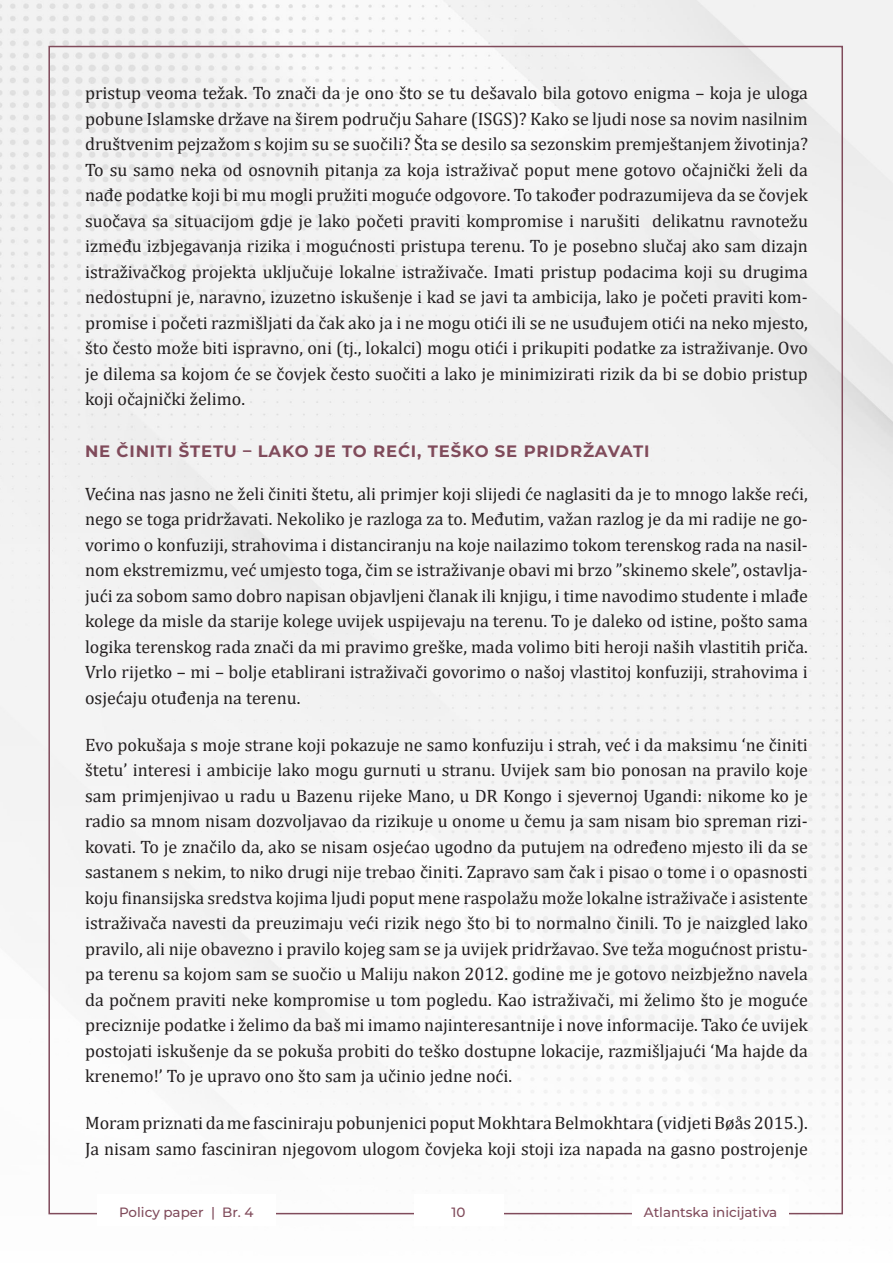
<style>
.page{position:relative;width:893px;height:1263px;background:#fff}
.page>*{position:absolute;margin:0;border:0;box-sizing:border-box;transform-origin:0 0}
.t1{font:18px/25.5px "Cambria";color:#231f20;text-align:justify}
.t2{font:700 16.5px "Montserrat";letter-spacing:.05em;color:#804b5b}
.t3{font:500 13.5px "Montserrat";color:#804b5b}
</style>
<div class="page">
<img style="left:0;top:0;width:893px;height:1215px">
<div style="left:97px;top:1195px;width:179px;height:31px;background:#fff"></div>
<div style="left:632px;top:1195px;width:157px;height:31px;background:#fff"></div>
<div style="left:414px;top:1195px;width:89px;height:31px;background:#fff"></div>
<p class="t1" style="left:85px;top:80px;width:724px">pristup veoma težak. To znači da je ono što se tu dešavalo bila gotovo enigma – koja je uloga pobune Islamske države na širem području Sahare (ISGS)? Kako se ljudi nose sa novim nasilnim društvenim pejzažom s kojim su se suočili? Šta se desilo sa sezonskim premještanjem životinja?<br>To su samo neka od osnovnih pitanja za koja istraživač poput mene gotovo očajnički želi da nađe podatke koji bi mu mogli pružiti moguće odgovore. To također podrazumijeva da se čovjek suočava sa situacijom gdje je lako početi praviti kompromise i narušiti delikatnu ravnotežu između izbjegavanja rizika i mogućnosti pristupa terenu. To je posebno slučaj ako sam dizajn istraživačkog projekta uključuje lokalne istraživače. Imati pristup podacima koji su drugima nedostupni je, naravno, izuzetno iskušenje i kad se javi ta ambicija, lako je početi praviti kom&shy;promise i početi razmišljati da čak ako ja i ne mogu otići ili se ne usuđujem otići na neko mjesto, što često može biti ispravno, oni (tj., lokalci) mogu otići i prikupiti podatke za istraživanje. Ovo je dilema sa kojom će se čovjek često suočiti a lako je minimizirati rizik da bi se dobio pristup koji očajnički želimo.</p>
<p class="t2" style="left:85px;top:440px;width:566px">NE ČINITI ŠTETU – LAKO JE TO REĆI, TEŠKO SE PRIDRŽAVATI</p>
<p class="t1" style="left:85px;top:481px;width:724px">Većina nas jasno ne želi činiti štetu, ali primjer koji slijedi će naglasiti da je to mnogo lakše reći, nego se toga pridržavati. Nekoliko je razloga za to. Međutim, važan razlog je da mi radije ne go&shy;vorimo o konfuziji, strahovima i distanciranju na koje nailazimo tokom terenskog rada na nasil&shy;nom ekstremizmu, već umjesto toga, čim se istraživanje obavi mi brzo ”skinemo skele”, ostavlja&shy;jući za sobom samo dobro napisan objavljeni članak ili knjigu, i time navodimo studente i mlađe kolege da misle da starije kolege uvijek uspijevaju na terenu. To je daleko od istine, pošto sama logika terenskog rada znači da mi pravimo greške, mada volimo biti heroji naših vlastitih priča.<br>Vrlo rijetko – mi – bolje etablirani istraživači govorimo o našoj vlastitoj konfuziji, strahovima i osjećaju otuđenja na terenu.</p>
<p class="t1" style="left:85px;top:732px;width:724px">Evo pokušaja s moje strane koji pokazuje ne samo konfuziju i strah, već i da maksimu ‘ne činiti štetu’ interesi i ambicije lako mogu gurnuti u stranu. Uvijek sam bio ponosan na pravilo koje sam primjenjivao u radu u Bazenu rijeke Mano, u DR Kongo i sjevernoj Ugandi: nikome ko je radio sa mnom nisam dozvoljavao da rizikuje u onome u čemu ja sam nisam bio spreman rizi&shy;kovati. To je značilo da, ako se nisam osjećao ugodno da putujem na određeno mjesto ili da se sastanem s nekim, to niko drugi nije trebao činiti. Zapravo sam čak i pisao o tome i o opasnosti koju finansijska sredstva kojima ljudi poput mene raspolažu može lokalne istraživače i asistente istraživača navesti da preuzimaju veći rizik nego što bi to normalno činili. To je naizgled lako pravilo, ali nije obavezno i pravilo kojeg sam se ja uvijek pridržavao. Sve teža mogućnost pristu&shy;pa terenu sa kojom sam se suočio u Maliju nakon 2012. godine me je gotovo neizbježno navela da počnem praviti neke kompromise u tom pogledu. Kao istraživači, mi želimo što je moguće preciznije podatke i želimo da baš mi imamo najinteresantnije i nove informacije. Tako će uvijek postojati iskušenje da se pokuša probiti do teško dostupne lokacije, razmišljajući ‘Ma hajde da krenemo!’ To je upravo ono što sam ja učinio jedne noći.</p>
<p class="t1" style="left:85px;top:1110px;width:724px">Moram priznati da me fasciniraju pobunjenici poput Mokhtara Belmokhtara (vidjeti Bøås 2015.).<br>Ja nisam samo fasciniran njegovom ulogom čovjeka koji stoji iza napada na gasno postrojenje</p>
<p class="t3" style="left:119px;top:1202px;width:136px">Policy paper | Br. 4</p>
<p class="t3" style="left:451px;top:1202px;width:15px">10</p>
<p class="t3" style="left:644px;top:1202px;width:135px">Atlantska inicijativa</p>
</div>
